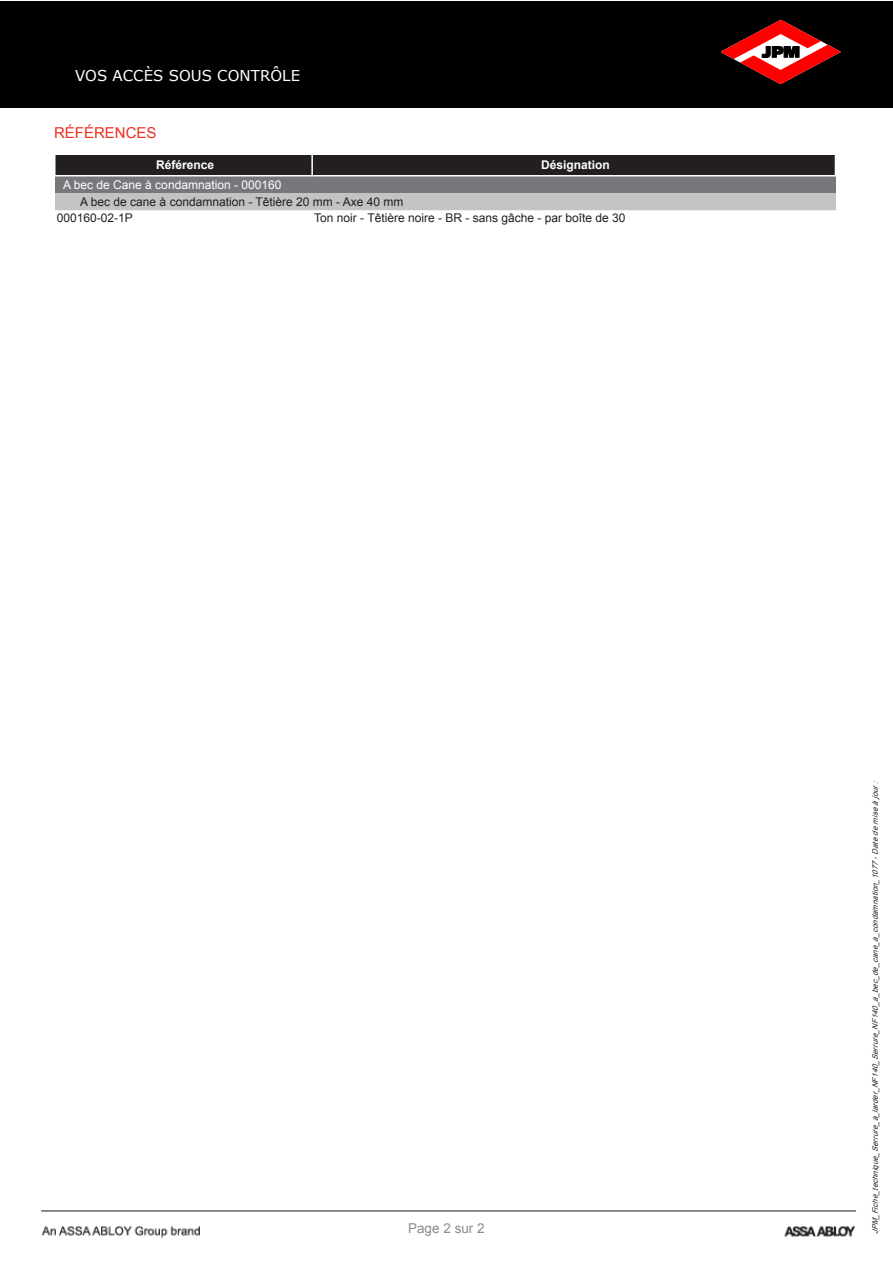
<style>
.page{position:relative;width:893px;height:1263px;background:#fff}
.page>*{position:absolute;margin:0;border:0;box-sizing:border-box;transform-origin:0 0}
.t1{font:15px "Verdana";letter-spacing:.005em;color:#fff}
.t2{font:15px "Arial";color:#ee2e22}
.t3{font:15px "Calibri";color:#808080}
.t4{font:13.5px "Arial";color:#8a8c8f}
.t5{font:12px/16.2px "Arial";color:#231f20}
.t6{font:12px "Arial";color:#fff}
.t7{font:700 12px "Arial";color:#fff}
.t8{font:italic 7.5px "Arial";color:#231f20}
</style>
<div class="page">
<div style="left:0;top:1px;width:893px;height:106px;background:#000"></div>
<img style="left:41px;top:1210px;width:816px;height:28px">
<svg style="left:721px;top:20px;width:119px;height:64px"></svg>
<div style="left:368px;top:1224px;width:157px;height:29px;background:#fff"></div>
<div style="left:55px;top:176px;width:780px;height:17px;background:#76787b"></div>
<div style="left:55px;top:193px;width:780px;height:17px;background:#c2c3c5"></div>
<svg style="left:55px;top:210px;width:780px;height:1px"></svg>
<div style="left:55px;top:154px;width:780px;height:21px;background:#231f20"></div>
<h1 class="t1" style="left:75px;top:66px;width:227px">VOS ACCÈS SOUS CONTRÔLE</h1>
<h1 class="t2" style="left:54px;top:123px;width:104px">RÉFÉRENCES</h1>
<h3 class="t7" style="left:156px;top:157px;width:60px">Référence</h3>
<h3 class="t7" style="left:541px;top:157px;width:70px">Désignation</h3>
<h3 class="t6" style="left:63px;top:177px;width:220px">A bec de Cane à condamnation - 000160</h3>
<h3 class="t5" style="left:57px;top:194px;width:348px;text-indent:23px">A bec de cane à condamnation - Têtière 20 mm - Axe 40 mm<br>000160-02-1P</h3>
<h3 class="t5" style="left:314px;top:210px;width:313px">Ton noir - Têtière noire - BR - sans gâche - par boîte de 30</h3>
<h1 class="t3" style="left:410px;top:1218px;width:75px">Page 1 sur 1</h1>
<h2 class="t4" style="left:408px;top:1220px;width:78px">Page 2 sur 2</h2>
<p class="t8" style="left:870px;top:1234px;width:458px;rotate:-90deg">JPM_Fiche_technique_Serrure_a_larder_NF140_Serrure_NF140_a_bec_de_cane_a_condamnation_1077-Datedemiseàjour:</p>
</div>
